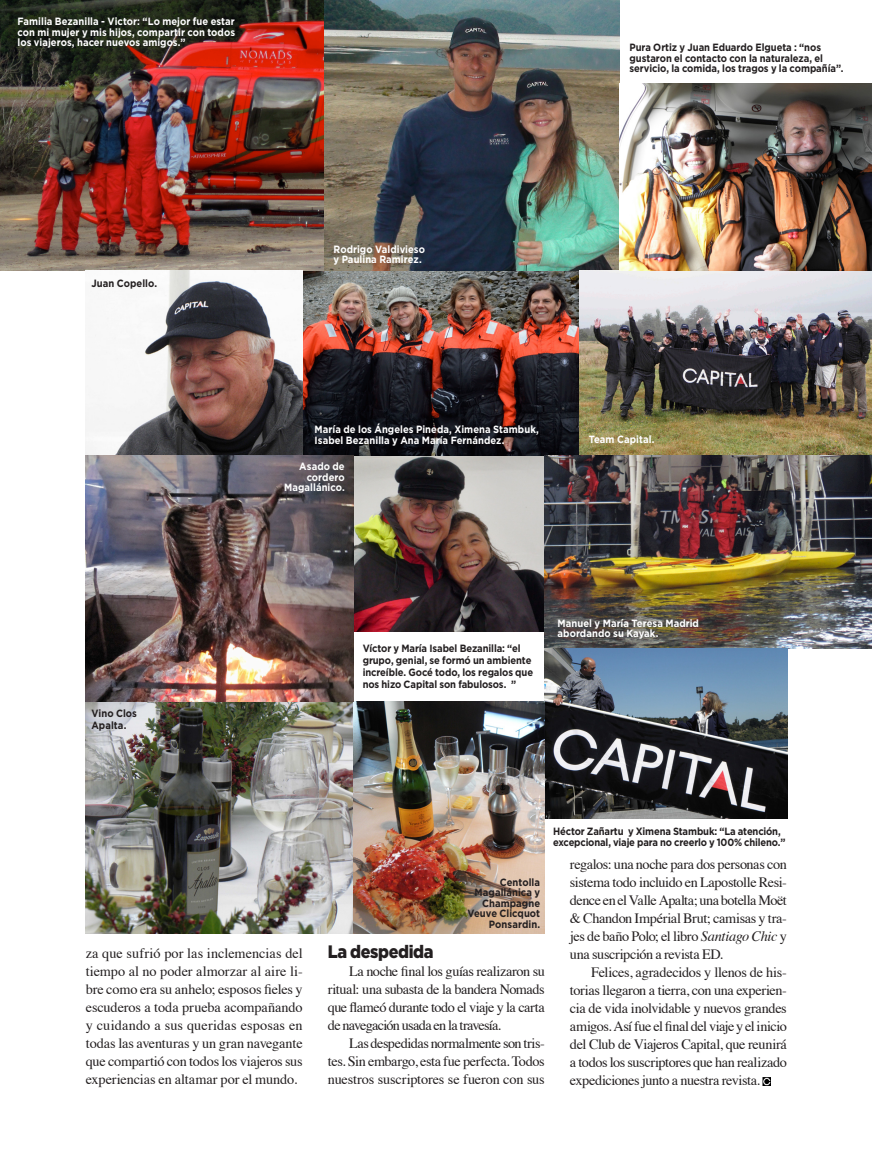
<style>
.page{position:relative;width:872px;height:1170px;background:#fff}
.page>*{position:absolute;margin:0;border:0;box-sizing:border-box;transform-origin:0 0}
.TEXTO{font:900 18px "Gotham";letter-spacing:-.025em;color:#231f20;scale:.9 1}
.TEXTO-2{font:14.25px/18px "Times";letter-spacing:-.025em;color:#231f20;text-align:justify}
.TEXTO-3{font:700 10.5px/10.5px "Gotham";letter-spacing:-.01em;color:#231f20;scale:.9 1}
.TEXTO-4{font:700 10.5px/10.5px "Gotham";letter-spacing:.005em;color:#fff;scale:.9 1}
.s1{font-style:italic}
</style>
<div class="page">
<img style="left:353px;top:455px;width:191px;height:176px">
<img style="left:303px;top:270px;width:276px;height:185px">
<img style="left:0;top:0;width:325px;height:270px">
<img style="left:325px;top:0;width:295px;height:270px">
<img style="left:579px;top:270px;width:293px;height:185px">
<img style="left:620px;top:84px;width:252px;height:186px">
<svg style="left:762px;top:1077px;width:9px;height:8px"></svg>
<img style="left:85px;top:270px;width:218px;height:185px">
<img style="left:544px;top:455px;width:328px;height:193px">
<img style="left:545px;top:648px;width:242px;height:170px">
<img style="left:85px;top:701px;width:459px;height:232px">
<img style="left:85px;top:455px;width:268px;height:246px">
<p class="TEXTO-4" style="left:18px;top:16px;width:243px;text-align:justify">Familia Bezanilla - Victor: “Lo mejor fue estar con mi mujer y mis hijos, compartir con todos los viajeros, hacer nuevos amigos.”</p>
<p class="TEXTO-3" style="left:629px;top:42px;width:239px">Pura Ortiz y Juan Eduardo Elgueta : “nos gustaron el contacto con la naturaleza, el servicio, la comida, los tragos y la compañía”.</p>
<p class="TEXTO-3" style="left:91px;top:278px;width:74px">Juan Copello.</p>
<p class="TEXTO-4" style="left:333px;top:243px;width:103px">Rodrigo Valdivieso</p>
<p class="TEXTO-4" style="left:333px;top:254px;width:99px">y Paulina Ramirez.</p>
<p class="TEXTO-4" style="left:315px;top:424px;width:251px">María de los Ángeles Pineda, Ximena Stambuk,<br>Isabel Bezanilla y Ana María Fernández.</p>
<p class="TEXTO-4" style="left:284px;top:461px;width:69px;text-align:right">Asado de cordero<br>Magallánico.</p>
<p class="TEXTO-4" style="left:589px;top:434px;width:74px">Team Capital.</p>
<p class="TEXTO-3" style="left:91px;top:708px;width:52px">Vino Clos</p>
<p class="TEXTO-3" style="left:91px;top:720px;width:40px">Apalta.</p>
<p class="TEXTO-3" style="left:363px;top:642px;width:191px;line-height:12px">Víctor y María Isabel Bezanilla: “el grupo, genial, se formó un ambiente increíble. Gocé todo, los regalos que nos hizo Capital son fabulosos. ”</p>
<p class="TEXTO-4" style="left:557px;top:617px;width:159px">Manuel y María Teresa Madrid abordando su Kayak.</p>
<p class="TEXTO-2" style="left:86px;top:943px;width:218px">za que sufrió por las inclemencias del tiempo al no poder almorzar al aire li&shy;bre como era su anhelo; esposos fieles y escuderos a toda prueba acompañando y cuidando a sus queridas esposas en todas las aventuras y un gran navegante que compartió con todos los viajeros sus experiencias en altamar por el mundo.</p>
<p class="TEXTO-3" style="left:467px;top:876px;width:82px;text-align:right">Centolla<br>Magallánica y<br>Champagne<br>Veuve Clicquot<br>Ponsardin.</p>
<p class="TEXTO" style="left:328px;top:941px;width:119px">La despedida</p>
<p class="TEXTO-2" style="left:328px;top:961px;width:218px;text-indent:21px">La noche final los guías realizaron su ritual: una subasta de la bandera Nomads que flameó durante todo el viaje y la carta de navegación usada en la travesía.</p>
<p class="TEXTO-2" style="left:328px;top:1033px;width:218px;text-indent:21px">Las despedidas normalmente son tris&shy;tes. Sin embargo, esta fue perfecta. Todos nuestros suscriptores se fueron con sus</p>
<p class="TEXTO-3" style="left:553px;top:826px;width:260px">Héctor Zañartu y Ximena Stambuk: “La atención, excepcional, viaje para no creerlo y 100% chileno.”</p>
<p class="TEXTO-2" style="left:570px;top:853px;width:218px">regalos: una noche para dos personas con sistema todo incluido en Lapostolle Resi&shy;dence en el Valle Apalta; una botella Moët &amp; Chandon Impérial Brut; camisas y tra&shy;jes de baño Polo; el libro <span class="s1">Santiago Chic</span> y una suscripción a revista ED.</p>
<p class="TEXTO-2" style="left:570px;top:961px;width:218px;text-indent:21px">Felices, agradecidos y llenos de his&shy;torias llegaron a tierra, con una experien&shy;cia de vida inolvidable y nuevos grandes amigos. Así fue el final del viaje y el inicio del Club de Viajeros Capital, que reunirá a todos los suscriptores que han realizado expediciones junto a nuestra revista.</p>
</div>
